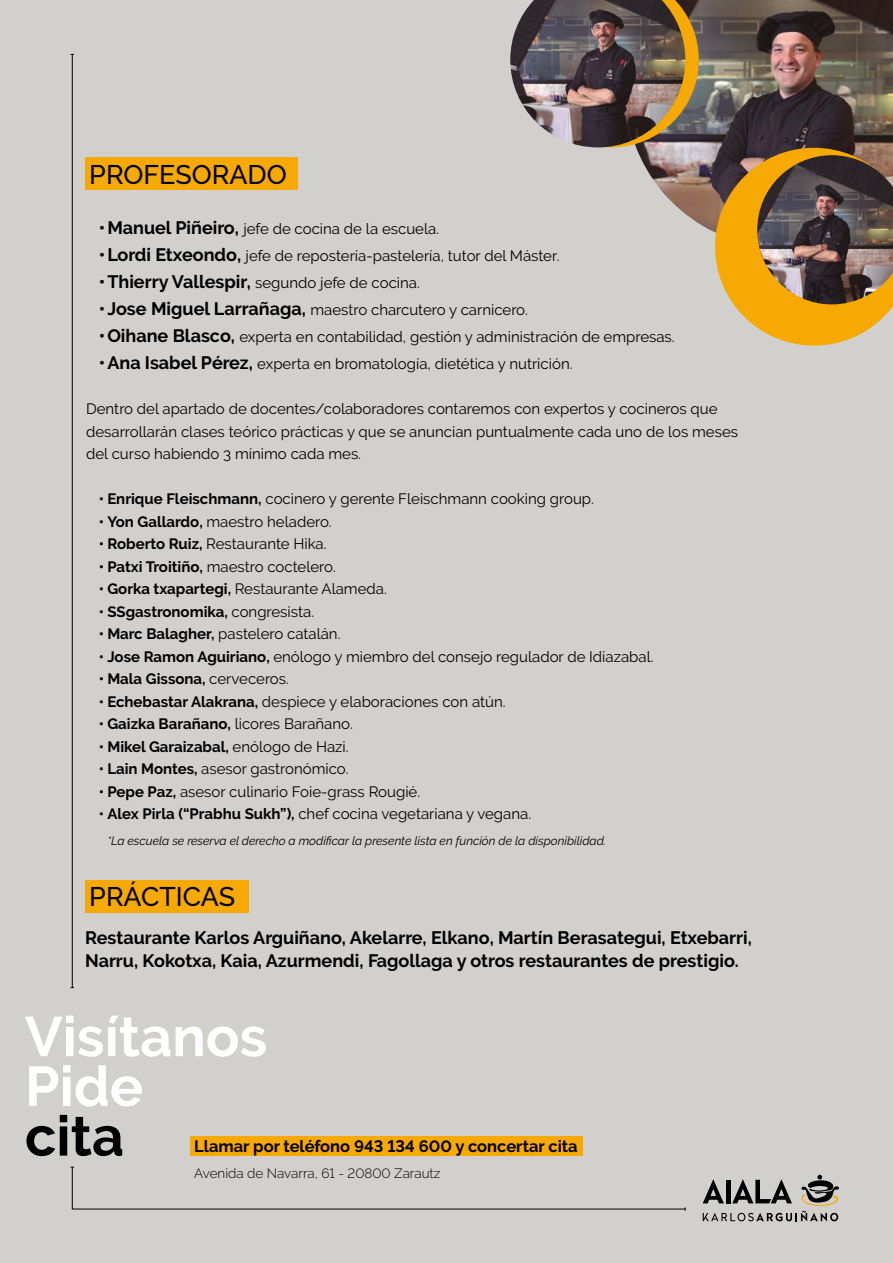
<style>
.page{position:relative;width:893px;height:1263px;background:#d2d0cd}
.page>*{position:absolute;margin:0;border:0;box-sizing:border-box;transform-origin:0 0}
.t1{font:700 55.8px/49.7px "Raleway";color:#fff}
.t2{font:700 55.8px "Raleway";color:#000}
.t3{font:500 26.85px "Raleway";color:#000}
.t4{font:700 18px/22.5px "Raleway";color:#000}
.t5{font:700 16.5px "Raleway";color:#000}
.t6{font:15px/22.5px "Raleway";color:#000}
.t7{font:700 15px "Raleway";color:#000}
.t8{font:300 13.5px "Raleway";color:#000}
.t9{font:italic 12px "Raleway";color:#000}
.s1{font-weight:700;font-size:18px}
.s2{font-weight:700}
.s3{font-weight:400}
</style>
<div class="page">
<img style="left:636px;top:0;width:257px;height:233px">
<svg style="left:685px;top:0;width:14px;height:147px"></svg>
<svg style="left:715px;top:148px;width:178px;height:198px"></svg>
<img style="left:757px;top:155px;width:136px;height:149px">
<img style="left:510px;top:0;width:175px;height:147px">
<svg style="left:703px;top:1175px;width:136px;height:46px"></svg>
<div style="left:190px;top:1136px;width:393px;height:19px;background:#f6a803"></div>
<hr style="left:72px;top:54px;width:1px;height:933px;background:#000">
<svg style="left:71px;top:1166px;width:615px;height:45px"></svg>
<div style="left:85px;top:157px;width:213px;height:33px;background:#f6a803"></div>
<div style="left:85px;top:880px;width:163px;height:32px;background:#f6a803"></div>
<h2 class="t3" style="left:89px;top:159px;width:199px">PROFESORADO</h2>
<p class="t6" style="left:99px;top:218px;width:342px"><span class="s1">•Manuel Piñeiro,</span> jefe de cocina de la escuela.</p>
<p class="t6" style="left:99px;top:245px;width:462px"><span class="s1">•Lordi Etxeondo,</span> jefe de repostería-pastelería, tutor del Máster.</p>
<p class="t6" style="left:99px;top:272px;width:323px"><span class="s1">•Thierry Vallespir,</span> segundo jefe de cocina.</p>
<p class="t6" style="left:99px;top:299px;width:431px"><span class="s1">•Jose Miguel Larrañaga,</span> maestro charcutero y carnicero.</p>
<p class="t6" style="left:99px;top:326px;width:577px"><span class="s1">•Oihane Blasco,</span> experta en contabilidad, gestión y administración de empresas.</p>
<p class="t6" style="left:99px;top:353px;width:475px"><span class="s1">•Ana Isabel Pérez,</span> experta en bromatología, dietética y nutrición.</p>
<p class="t6" style="left:86px;top:398px;width:653px">Dentro del apartado de docentes/colaboradores contaremos con expertos y cocineros que desarrollarán clases teórico prácticas y que se anuncian puntualmente cada uno de los meses del curso habiendo 3 mínimo cada mes.</p>
<p class="t6" style="left:99px;top:488px;width:497px"><span class="s2">• Enrique Fleischmann,</span> cocinero y gerente Fleischmann cooking group.</p>
<p class="t6" style="left:99px;top:510px;width:234px"><span class="s2">• Yon Gallardo,</span> maestro heladero.</p>
<p class="t6" style="left:99px;top:533px;width:229px"><span class="s2">• Roberto Ruiz,</span> Restaurante Hika.</p>
<p class="t6" style="left:99px;top:555px;width:239px"><span class="s2">• Patxi Troitiño,</span> maestro coctelero.</p>
<p class="t6" style="left:99px;top:578px;width:289px"><span class="s2">• Gorka txapartegi,</span> Restaurante Alameda.</p>
<p class="t7" style="left:99px;top:603px;width:217px">• SSgastronomika, <span class="s3">congresista.</span></p>
<p class="t6" style="left:99px;top:623px;width:243px"><span class="s2">• Marc Balagher,</span> pastelero catalán.</p>
<p class="t6" style="left:99px;top:645px;width:556px"><span class="s2">• Jose Ramon Aguiriano,</span> enólogo y miembro del consejo regulador de Idiazabal.</p>
<p class="t7" style="left:99px;top:670px;width:192px">• Mala Gissona, <span class="s3">cerveceros.</span></p>
<p class="t6" style="left:99px;top:690px;width:408px"><span class="s2">• Echebastar Alakrana,</span> despiece y elaboraciones con atún.</p>
<p class="t7" style="left:99px;top:715px;width:256px">• Gaizka Barañano, <span class="s3">licores Barañano.</span></p>
<p class="t7" style="left:99px;top:738px;width:251px">• Mikel Garaizabal, <span class="s3">enólogo de Hazi.</span></p>
<p class="t6" style="left:99px;top:758px;width:251px"><span class="s2">• Lain Montes,</span> asesor gastronómico.</p>
<p class="t6" style="left:99px;top:780px;width:323px"><span class="s2">• Pepe Paz,</span> asesor culinario Foie-grass Rougié.</p>
<p class="t6" style="left:99px;top:803px;width:434px"><span class="s2">• Alex Pirla (“Prabhu Sukh”),</span> chef cocina vegetariana y vegana.</p>
<p class="t9" style="left:107px;top:833px;width:500px">*La escuela se reserva el derecho a modificar la presente lista en función de la disponibilidad.</p>
<h2 class="t3" style="left:89px;top:881px;width:147px">PRÁCTICAS</h2>
<p class="t4" style="left:85px;top:927px;width:668px">Restaurante Karlos Arguiñano, Akelarre, Elkano, Martín Berasategui, Etxebarri,<br>Narru, Kokotxa, Kaia, Azurmendi, Fagollaga y otros restaurantes de prestigio.</p>
<h1 class="t1" style="left:25px;top:1012px;width:244px">Visítanos<br>Pide</h1>
<h1 class="t2" style="left:25px;top:1104px;width:101px">cita</h1>
<p class="t5" style="left:194px;top:1136px;width:385px">Llamar por teléfono 943 134 600 y concertar cita</p>
<p class="t8" style="left:194px;top:1165px;width:248px">Avenida de Navarra, 61 - 20800 Zarautz</p>
</div>
